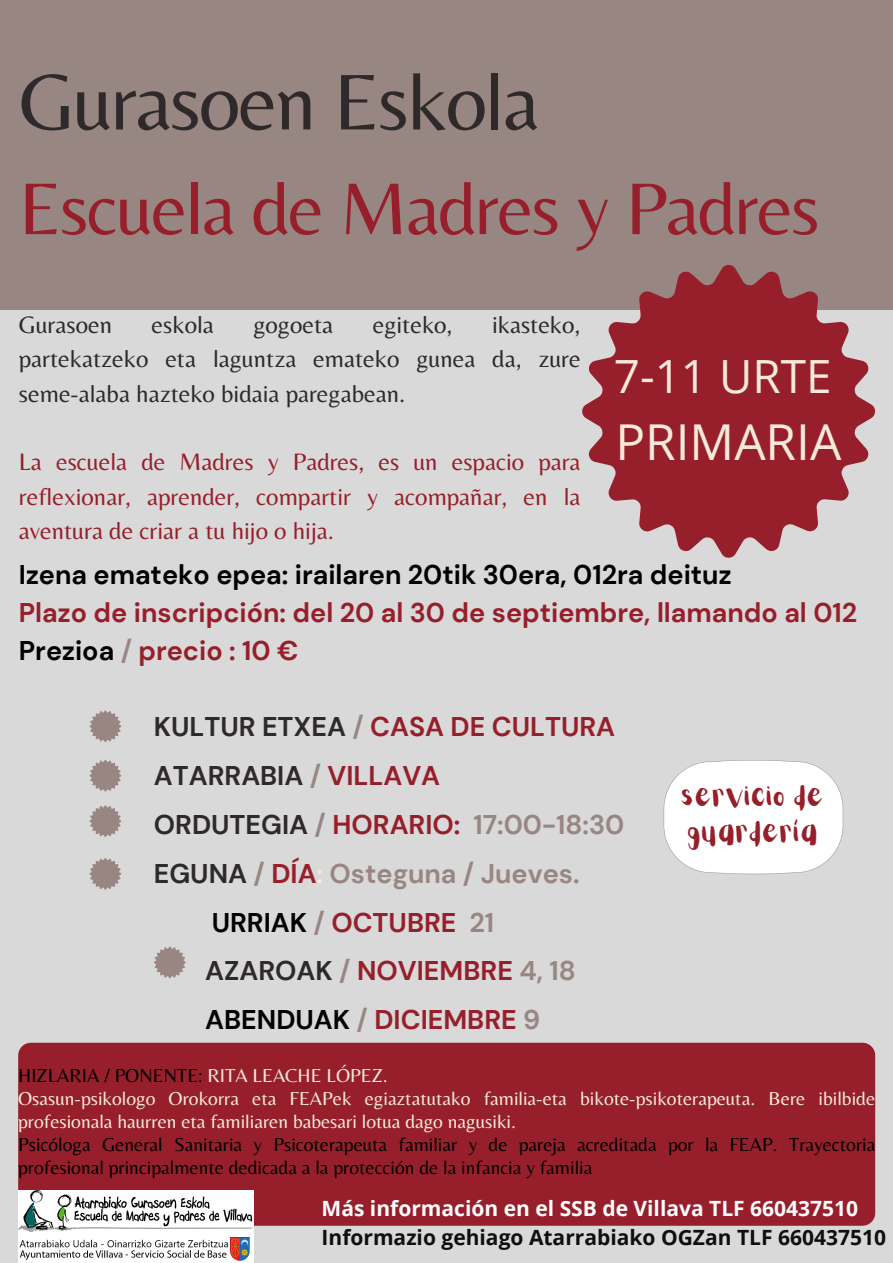
<style>
.page{position:relative;width:893px;height:1263px;background:#d9d9d9}
.page>*{position:absolute;margin:0;border:0;box-sizing:border-box;transform-origin:0 0}
.t1{font:82.12px "Belleza";letter-spacing:-.02em;color:#2e292a}
.t2{font:76.12px "Belleza";letter-spacing:-.02em;color:#961f2b}
.t3{font:49.5px "Open Sans";color:#f5e9db}
.t4{font:45.75px "Open Sans";color:#f5e9db}
.t5{font:700 27px "DM Sans";color:#961f2b}
.t6{font:700 27px "DM Sans";color:#988682}
.t7{font:700 27px "DM Sans";color:#000}
.t8{font:700 27px "DM Sans";color:#2e292a}
.t9{font:26.25px/36.6px "Aloja Extended";color:#961f2b}
.t10{font:24.75px/34.3px "Belleza";color:#2e292a;text-align:justify}
.t11{font:24.75px/34.3px "Belleza";color:#961f2b;text-align:justify}
.t12{font:700 21px "Open Sans";color:#0e0f0e}
.t13{font:700 21px "Open Sans";color:#fdfdfd}
.t14{font:19.5px/23.1px "Belleza";color:#000}
.t15{font:19.5px/23.1px "Belleza";color:#f5e9db}
.s1{color:#000}
.s2{color:#988682}
.s3{color:#2e292a}
.s4{color:#961f2b}
.s5{color:#f5e9db}
</style>
<div class="page">
<div style="left:0;top:0;width:893px;height:310px;background:#988682"></div>
<svg style="left:582px;top:265px;width:294px;height:293px;fill:#961f2b"></svg>
<svg style="left:89px;top:760px;width:32px;height:32px"></svg>
<svg style="left:89px;top:805px;width:32px;height:32px"></svg>
<svg style="left:89px;top:858px;width:32px;height:32px"></svg>
<div style="left:18px;top:1043px;width:857px;height:183px;background:#961f2b;border-radius:13px"></div>
<img style="left:19px;top:1191px;width:235px;height:41px">
<svg style="left:89px;top:710px;width:32px;height:32px"></svg>
<svg style="left:154px;top:946px;width:32px;height:32px"></svg>
<svg style="left:663px;top:760px;width:180px;height:114px;background:#f9f9f9"></svg>
<img style="left:19px;top:1232px;width:235px;height:31px">
<p class="t1" style="left:19px;top:53px;width:522px">Gurasoen Eskola</p>
<p class="t2" style="left:19px;top:163px;width:802px">Escuela de Madres y Padres</p>
<p class="t10" style="left:19px;top:307px;width:563px;text-indent:473px">ikasteko, partekatzeko eta laguntza emateko gunea da, zure seme-alaba hazteko bidaia paregabean.</p>
<p class="t10" style="left:19px;top:307px;width:95px">Gurasoen</p>
<p class="t10" style="left:152px;top:307px;width:64px">eskola</p>
<p class="t10" style="left:253px;top:307px;width:81px">gogoeta</p>
<p class="t10" style="left:373px;top:307px;width:81px">egiteko,</p>
<p class="t11" style="left:19px;top:444px;width:563px">La escuela de Madres y Padres, es un espacio para reflexionar, aprender, compartir y acompañar, en la aventura de criar a tu hijo o hija.</p>
<p class="t4" style="left:614px;top:344px;width:219px">7-11 URTE</p>
<p class="t3" style="left:615px;top:407px;width:227px">PRIMARIA</p>
<p class="t7" style="left:19px;top:557px;width:714px">Izena emateko epea: irailaren 20tik 30era, 012ra deituz</p>
<p class="t5" style="left:19px;top:595px;width:840px">Plazo de inscripción: del 20 al 30 de septiembre, llamando al 012</p>
<p class="t5" style="left:19px;top:633px;width:281px"><span class="s1">Prezioa</span> <span class="s2">/</span> precio : 10 €</p>
<p class="t5" style="left:154px;top:709px;width:463px"><span class="s3">KULTUR ETXEA</span> <span class="s2">/</span> CASA DE CULTURA</p>
<p class="t8" style="left:154px;top:758px;width:288px">ATARRABIA <span class="s2">/</span> <span class="s4">VILLAVA</span></p>
<p class="t6" style="left:154px;top:807px;width:472px"><span class="s3">ORDUTEGIA</span> / <span class="s4">HORARIO:</span> 17:00-18:30</p>
<p class="t6" style="left:154px;top:856px;width:427px"><span class="s3">EGUNA</span> / <span class="s4">DÍA</span><span class="s5">:</span> Osteguna / Jueves.</p>
<p class="t5" style="left:212px;top:905px;width:284px"><span class="s1">URRIAK</span> <span class="s2">/</span> OCTUBRE <span class="s2">21</span></p>
<p class="t5" style="left:205px;top:954px;width:372px"><span class="s3">AZAROAK</span> <span class="s2">/</span> NOVIEMBRE <span class="s2">4, 18</span></p>
<p class="t5" style="left:205px;top:1003px;width:336px"><span class="s1">ABENDUAK</span> <span class="s2">/</span> DICIEMBRE <span class="s2">9</span></p>
<p class="t14" style="left:18px;top:1063px;width:371px">HIZLARIA / PONENTE: <span class="s5">RITA LEACHE LÓPEZ.</span></p>
<p class="t15" style="left:18px;top:1086px;width:858px">Osasun-psikologo Orokorra eta FEAPek egiaztatutako familia-eta bikote-psikoterapeuta. Bere ibilbide profesionala haurren eta familiaren babesari lotua dago nagusiki.</p>
<p class="t14" style="left:18px;top:1132px;width:858px">Psicóloga General Sanitaria y Psicoterapeuta familiar y de pareja acreditada por la FEAP. Trayectoria profesional principalmente dedicada a la protección de la infancia y familia</p>
<p class="t9" style="left:682px;top:779px;width:144px">servicio de guardería</p>
<p class="t13" style="left:321px;top:1193px;width:538px">Más información en el SSB de Villava TLF 660437510</p>
<p class="t12" style="left:321px;top:1222px;width:566px">Informazio gehiago Atarrabiako OGZan TLF 660437510</p>
</div>
